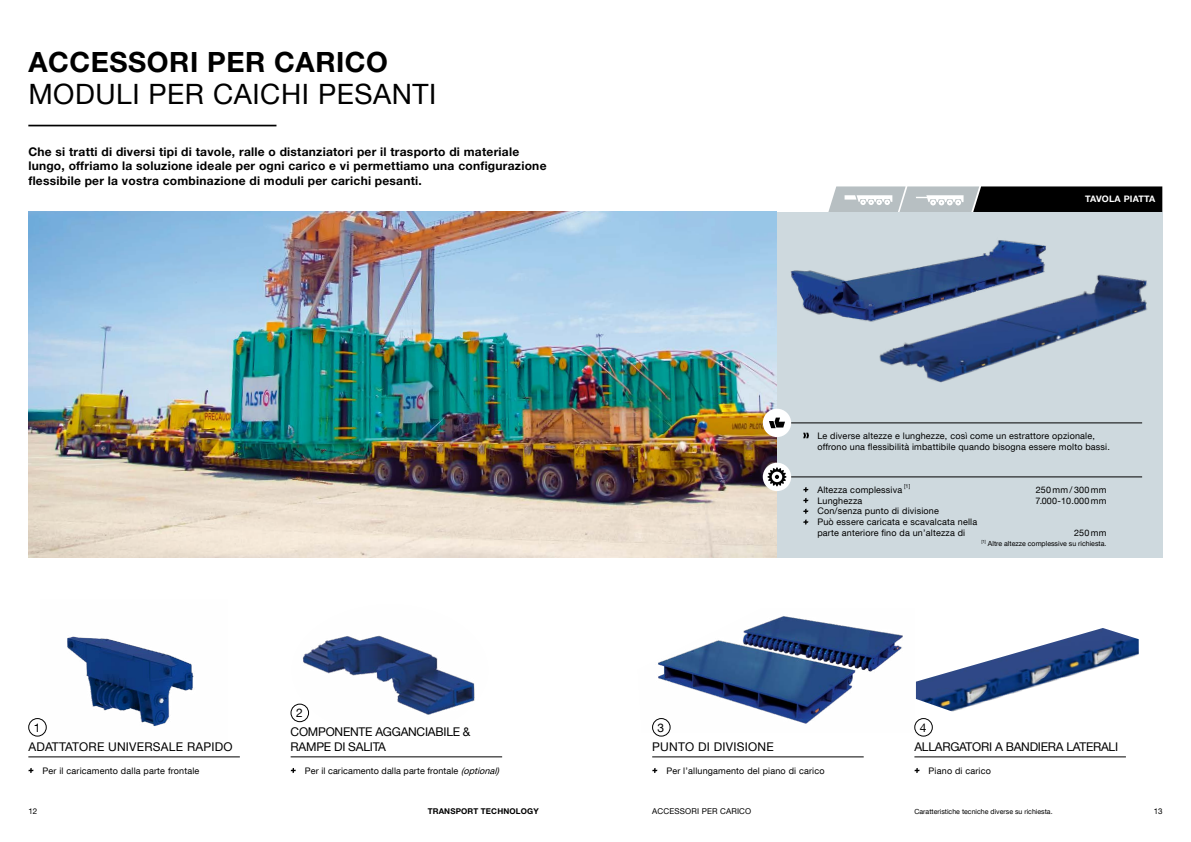
<style>
.page{position:relative;width:1191px;height:842px;background:#fff}
.page>*{position:absolute;margin:0;border:0;box-sizing:border-box;transform-origin:0 0}
.t1{font:28px "Helvetica Neue LT Com";letter-spacing:.02em;color:#000}
.t2{font:700 28px "Helvetica Neue LT Com";letter-spacing:.02em;color:#000}
.t3{font:700 12px/14.4px "Helvetica Neue LT Com";letter-spacing:.02em;color:#000}
.t4{font:12px/19.2px "Helvetica Neue LT Com";letter-spacing:-.02em;color:#000}
.t5{font:12px/19.2px "Helvetica Neue LT Com";letter-spacing:.02em;color:#000}
.t6{font:9px/10.8px "Helvetica Neue LT Com";letter-spacing:.02em;color:#000}
.t7{font:700 9px "Helvetica Neue LT Com";letter-spacing:.02em;color:#fff}
.t8{font:8px "Helvetica Neue LT Com";letter-spacing:.02em;color:#000}
.t9{font:700 8px "Helvetica Neue LT Com";letter-spacing:.02em;color:#000}
.t10{font:7px "Helvetica Neue LT Com";color:#000}
.t11{font:5.4px "Helvetica Neue LT Com";color:#000}
.t12{font:4.2px "Helvetica Neue LT Com";color:#000}
.s1{font-style:italic}
</style>
<div class="page">
<div style="left:776px;top:212px;width:386px;height:346px;background:#ced9de"></div>
<svg style="left:828px;top:186px;width:334px;height:26px;background:#5b5e5f"></svg>
<img style="left:28px;top:212px;width:748px;height:346px">
<svg style="left:803px;top:433px;width:6px;height:5px"></svg>
<hr style="left:777px;top:476px;width:364px;height:1px;background:#000">
<hr style="left:777px;top:422px;width:364px;height:1px;background:#000">
<svg style="left:803px;top:487px;width:5px;height:5px"></svg>
<svg style="left:803px;top:498px;width:5px;height:5px"></svg>
<svg style="left:803px;top:509px;width:5px;height:16px"></svg>
<div style="left:763px;top:409px;width:28px;height:28px;background:#fff;border-radius:50%"></div>
<svg style="left:769px;top:418px;width:16px;height:10px"></svg>
<div style="left:763px;top:463px;width:28px;height:28px;background:#fff;border-radius:50%"></div>
<svg style="left:767px;top:467px;width:19px;height:19px"></svg>
<img style="left:790px;top:240px;width:256px;height:81px">
<img style="left:868px;top:267px;width:279px;height:116px">
<hr style="left:28px;top:125px;width:248px;height:1px;background:#000">
<img style="left:291px;top:635px;width:184px;height:88px">
<hr style="left:291px;top:756px;width:211px;height:1px;background:#000">
<div style="left:291px;top:704px;width:17px;height:18px;background:#fff;border-radius:50%"></div>
<div style="left:291px;top:704px;width:18px;height:18px;border:1px solid #000;border-radius:50%"></div>
<svg style="left:291px;top:768px;width:5px;height:5px"></svg>
<hr style="left:28px;top:756px;width:212px;height:1px;background:#000">
<div style="left:28px;top:718px;width:19px;height:18px;border:1px solid #000;border-radius:50%"></div>
<svg style="left:28px;top:768px;width:6px;height:5px"></svg>
<hr style="left:652px;top:756px;width:211px;height:1px;background:#000">
<div style="left:652px;top:718px;width:18px;height:18px;border:1px solid #000;border-radius:50%"></div>
<svg style="left:652px;top:768px;width:5px;height:5px"></svg>
<img style="left:652px;top:616px;width:264px;height:118px">
<hr style="left:914px;top:756px;width:212px;height:1px;background:#000">
<div style="left:914px;top:718px;width:18px;height:18px;border:1px solid #000;border-radius:50%"></div>
<svg style="left:914px;top:768px;width:5px;height:5px"></svg>
<img style="left:916px;top:628px;width:222px;height:84px">
<img style="left:41px;top:636px;width:153px;height:100px">
<h1 class="t2" style="left:28px;top:44px;width:361px">ACCESSORI PER CARICO</h1>
<h1 class="t1" style="left:28px;top:77px;width:410px">MODULI PER CAICHI PESANTI</h1>
<p class="t3" style="left:28px;top:144px;width:520px">Che si tratti di diversi tipi di tavole, ralle o distanziatori per il trasporto di materiale lungo, offriamo la soluzione ideale per ogni carico e vi permettiamo una configurazione flessibile per la vostra combinazione di moduli per carichi pesanti.</p>
<h2 class="t5" style="left:28px;top:717px;width:206px;text-indent:5px">1<br>ADATTATORE UNIVERSALE RAPIDO</h2>
<p class="t6" style="left:43px;top:765px;width:158px">Per il caricamento dalla parte frontale</p>
<h2 class="t4" style="left:291px;top:703px;width:181px;text-indent:5px">2<br>COMPONENTE AGGANCIABILE &amp;</h2>
<h2 class="t4" style="left:291px;top:737px;width:97px">RAMPE DI SALITA</h2>
<p class="t6" style="left:305px;top:765px;width:196px">Per il caricamento dalla parte frontale <span class="s1">(optional)</span></p>
<p class="t7" style="left:1085px;top:194px;width:72px">TAVOLA PIATTA</p>
<p class="t6" style="left:817px;top:430px;width:294px">Le diverse altezze e lunghezze, così come un estrattore opzionale, offrono una flessibilità imbattibile quando bisogna essere molto bassi.</p>
<p class="t6" style="left:817px;top:484px;width:86px">Altezza complessiva</p>
<p class="t11" style="left:904px;top:483px;width:8px">[1]</p>
<p class="t6" style="left:1035px;top:484px;width:72px">250 mm / 300 mm</p>
<p class="t6" style="left:817px;top:495px;width:46px">Lunghezza</p>
<p class="t6" style="left:1035px;top:495px;width:72px">7.000-10.000 mm</p>
<p class="t6" style="left:817px;top:506px;width:161px">Con/senza punto di divisione<br>Può essere caricata e scavalcata nella parte anteriore fino da un’altezza di</p>
<p class="t6" style="left:1074px;top:527px;width:34px">250 mm</p>
<h2 class="t5" style="left:652px;top:717px;width:123px;text-indent:5px">3<br>PUNTO DI DIVISIONE</h2>
<p class="t6" style="left:666px;top:765px;width:160px">Per l’allungamento del piano di carico</p>
<p class="t12" style="left:981px;top:539px;width:6px">[1]</p>
<p class="t10" style="left:988px;top:540px;width:120px">Altre altezze complessive su richiesta.</p>
<h2 class="t4" style="left:914px;top:717px;width:205px;text-indent:5px">4<br>ALLARGATORI A BANDIERA LATERALI</h2>
<p class="t6" style="left:928px;top:765px;width:64px">Piano di carico</p>
<p class="t8" style="left:28px;top:806px;width:10px">12</p>
<p class="t9" style="left:428px;top:806px;width:113px">TRANSPORT TECHNOLOGY</p>
<p class="t8" style="left:652px;top:806px;width:101px">ACCESSORI PER CARICO</p>
<p class="t10" style="left:914px;top:807px;width:140px">Caratteristiche tecniche diverse su richiesta.</p>
<p class="t8" style="left:1153px;top:806px;width:10px">13</p>
</div>
